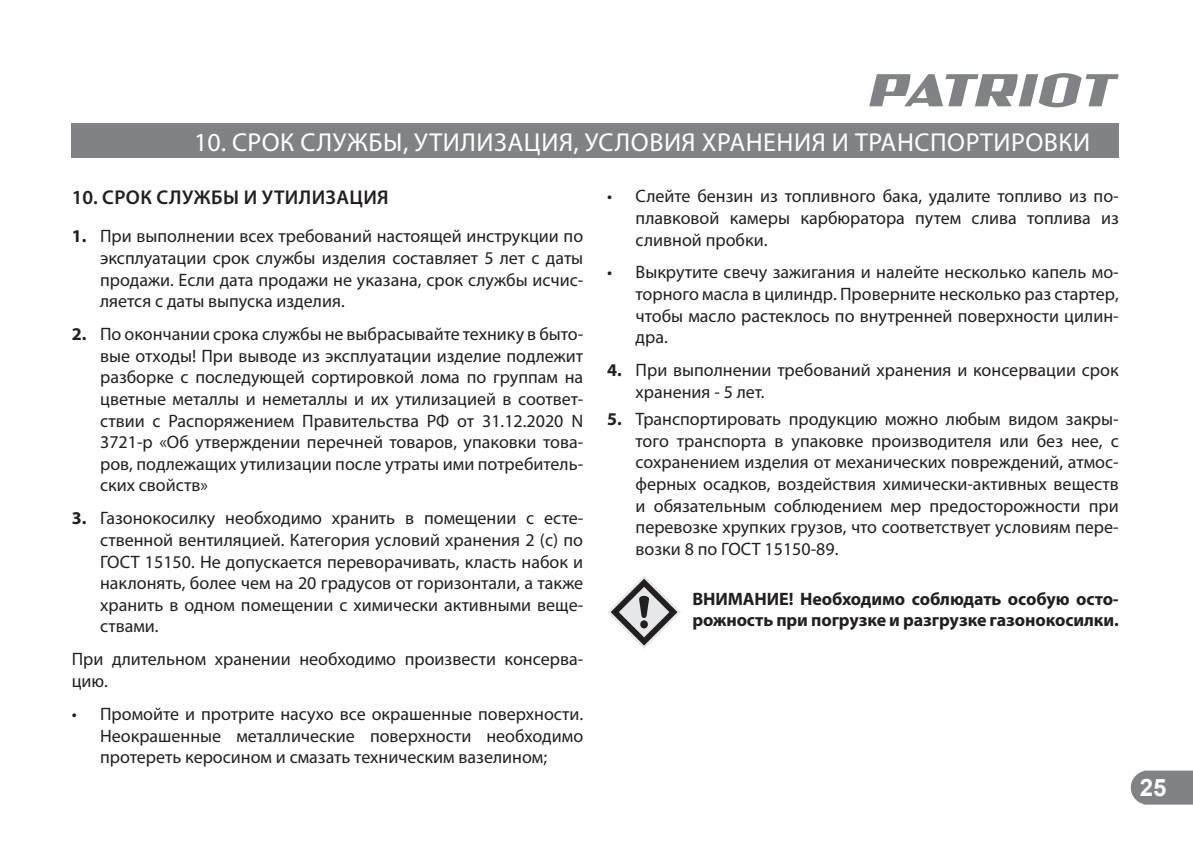
<style>
.page{position:relative;width:1193px;height:843px;background:#fff}
.page>*{position:absolute;margin:0;border:0;box-sizing:border-box;transform-origin:0 0}
.t1{font:26px "Myriad Pro";letter-spacing:.02em;color:#fff}
.t2{font:700 24px "Arial";color:#fff}
.t3{font:600 20px "Myriad Pro";letter-spacing:.02em;color:#231f20}
.t4{font:18px/21.6px "Myriad Pro";color:#231f20;text-align:justify}
.t5{font:700 18px/21.6px "Myriad Pro";letter-spacing:-.005em;color:#231f20}
.s1{font-weight:700}
</style>
<div class="page">
<svg style="left:1130px;top:770px;width:62px;height:34px;background:#8a8c8f"></svg>
<svg style="left:869px;top:73px;width:249px;height:34px"></svg>
<div style="left:72px;top:124px;width:1046px;height:34px;background:#808285"></div>
<svg style="left:608px;top:576px;width:73px;height:73px"></svg>
<h1 class="t1" style="left:194px;top:130px;width:897px">10. СРОК СЛУЖБЫ, УТИЛИЗАЦИЯ, УСЛОВИЯ ХРАНЕНИЯ И ТРАНСПОРТИРОВКИ</h1>
<p class="t3" style="left:72px;top:187px;width:318px">10. СРОК СЛУЖБЫ И УТИЛИЗАЦИЯ</p>
<p class="t4" style="left:100px;top:226px;width:484px;text-indent:-28px"><span class="s1">1.</span> При выполнении всех требований настоящей инструкции по эксплуатации срок службы изделия составляет 5 лет с даты продажи. Если дата продажи не указана, срок службы исчис&shy;ляется с даты выпуска изделия.</p>
<p class="t4" style="left:100px;top:324px;width:484px;text-indent:-28px"><span class="s1">2.</span> По окончании срока службы не выбрасывайте технику в быто&shy;вые отходы! При выводе из эксплуатации изделие подлежит разборке с последующей сортировкой лома по группам на цветные металлы и неметаллы и их утилизацией в соответ&shy;ствии с Распоряжением Правительства РФ от 31.12.2020 N 3721-р «Об утверждении перечней товаров, упаковки това&shy;ров, подлежащих утилизации после утраты ими потребитель&shy;ских свойств»</p>
<p class="t4" style="left:100px;top:508px;width:484px;text-indent:-28px"><span class="s1">3.</span> Газонокосилку необходимо хранить в помещении с есте&shy;ственной вентиляцией. Категория условий хранения 2 (с) по ГОСТ 15150. Не допускается переворачивать, класть набок и наклонять, более чем на 20 градусов от горизонтали, а также хранить в одном помещении с химически активными веще&shy;ствами.</p>
<p class="t4" style="left:72px;top:649px;width:513px">При длительном хранении необходимо произвести консерва&shy;цию.</p>
<p class="t4" style="left:100px;top:704px;width:484px;text-indent:-28px">• Промойте и протрите насухо все окрашенные поверхности.<br>Неокрашенные металлические поверхности необходимо протереть керосином и смазать техническим вазелином;</p>
<p class="t4" style="left:635px;top:186px;width:484px;text-indent:-28px">• Слейте бензин из топливного бака, удалите топливо из по&shy;плавковой камеры карбюратора путем слива топлива из сливной пробки.</p>
<p class="t4" style="left:635px;top:262px;width:484px;text-indent:-28px">• Выкрутите свечу зажигания и налейте несколько капель мо&shy;торного масла в цилиндр. Проверните несколько раз стартер, чтобы масло растеклось по внутренней поверхности цилин&shy;дра.</p>
<p class="t4" style="left:635px;top:360px;width:484px;text-indent:-28px"><span class="s1">4.</span> При выполнении требований хранения и консервации срок хранения - 5 лет.</p>
<p class="t4" style="left:635px;top:409px;width:484px;text-indent:-28px"><span class="s1">5.</span> Транспортировать продукцию можно любым видом закры&shy;того транспорта в упаковке производителя или без нее, с сохранением изделия от механических повреждений, атмос&shy;ферных осадков, воздействия химически-активных веществ и обязательным соблюдением мер предосторожности при перевозке хрупких грузов, что соответствует условиям пере&shy;возки 8 по ГОСТ 15150-89.</p>
<p class="t5" style="left:692px;top:588px;width:428px">ВНИМАНИЕ! Необходимо соблюдать особую осто&shy;рожность при погрузке и разгрузке газонокосилки.</p>
<h2 class="t2" style="left:1139px;top:774px;width:28px">25</h2>
</div>
